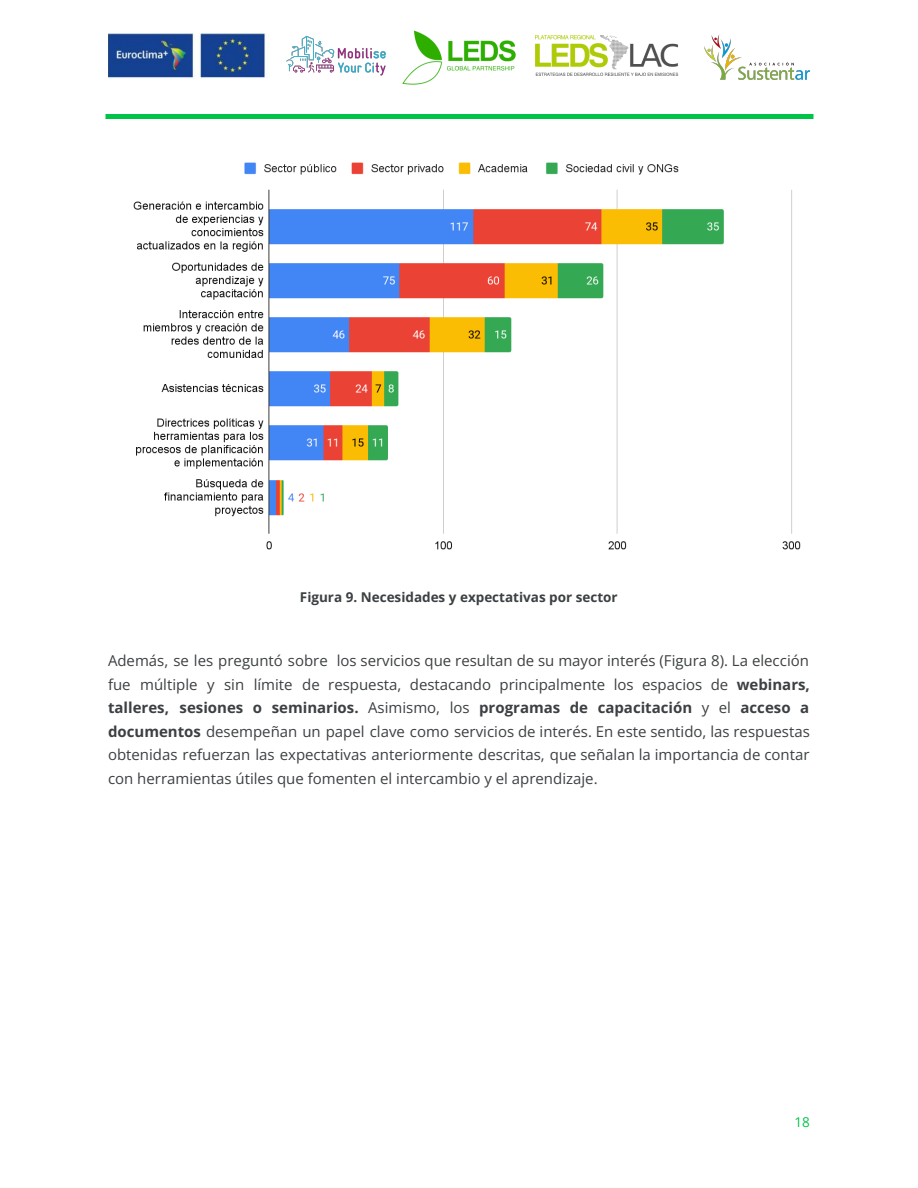
<style>
.page{position:relative;width:918px;height:1188px;background:#fff}
.page>*{position:absolute;margin:0;border:0;box-sizing:border-box;transform-origin:0 0}
.t1{font:15px/23.5px "Open Sans";color:#3c4043;text-align:justify}
.t2{font:700 13.5px "Open Sans";color:#3c4043}
.t3{font:13.5px "Open Sans";color:#00c348}
.s1{font-weight:700}
</style>
<div class="page">
<img style="left:704px;top:35px;width:106px;height:45px">
<img style="left:403px;top:30px;width:112px;height:54px">
<img style="left:108px;top:34px;width:158px;height:45px">
<img style="left:536px;top:35px;width:143px;height:41px">
<img style="left:286px;top:35px;width:100px;height:41px">
<img style="left:133px;top:162px;width:668px;height:388px">
<hr style="left:106px;top:115px;width:707px;height:3px;background:#00c348">
<p class="t2" style="left:300px;top:588px;width:319px">Figura 9. Necesidades y expectativas por sector</p>
<p class="t1" style="left:108px;top:649px;width:703px">Además, se les preguntó sobre los servicios que resultan de su mayor interés (Figura 8). La elección fue múltiple y sin límite de respuesta, destacando principalmente los espacios de <span class="s1">webinars, talleres, sesiones o seminarios.</span> Asimismo, los <span class="s1">programas de capacitación</span> y el <span class="s1">acceso a documentos</span> desempeñan un papel clave como servicios de interés. En este sentido, las respuestas obtenidas refuerzan las expectativas anteriormente descritas, que señalan la importancia de contar con herramientas útiles que fomenten el intercambio y el aprendizaje.</p>
<p class="t3" style="left:795px;top:1113px;width:17px">18</p>
</div>
